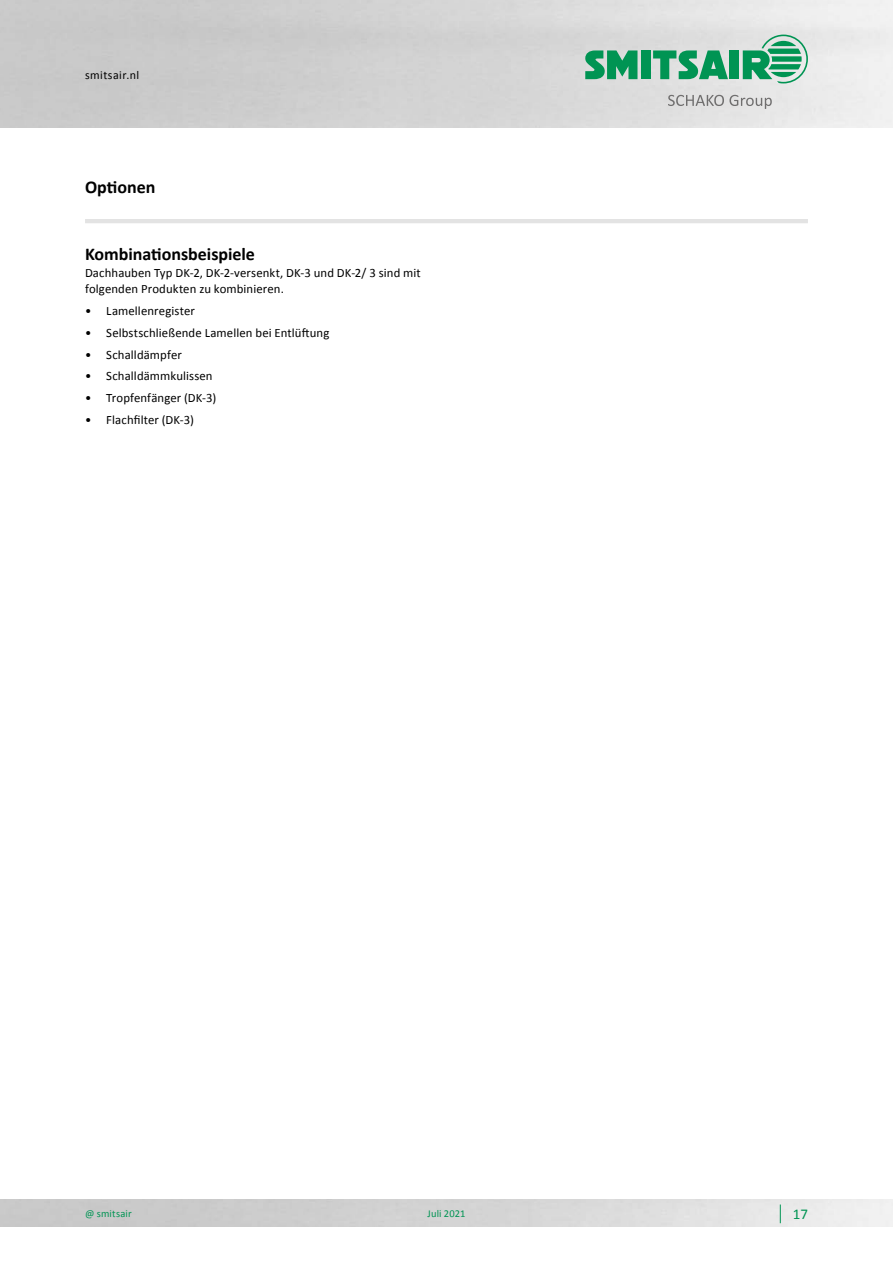
<style>
.page{position:relative;width:893px;height:1263px;background:#fff}
.page>*{position:absolute;margin:0;border:0;box-sizing:border-box;transform-origin:0 0}
.t1{font:700 18px "Calibri";color:#000}
.t2{font:15px "Calibri";color:#009453}
.t3{font:12.75px/16.5px "Calibri";letter-spacing:.01em;color:#000}
.t4{font:12px "Calibri";letter-spacing:.035em;color:#000}
.t5{font:10.5px "Calibri";letter-spacing:.015em;color:#009453}
</style>
<div class="page">
<img style="left:0;top:0;width:893px;height:128px">
<svg style="left:668px;top:95px;width:104px;height:14px"></svg>
<div style="left:641px;top:50px;width:9px;height:29px;background:#009453"></div>
<svg style="left:585px;top:50px;width:52px;height:29px;background:#39a676"></svg>
<div style="left:730px;top:50px;width:9px;height:29px;background:#009453"></div>
<svg style="left:653px;top:50px;width:75px;height:29px;background:#59b28b"></svg>
<svg style="left:743px;top:35px;width:65px;height:48px;background:#79bfa0"></svg>
<hr style="left:85px;top:219px;width:723px;height:4px;background:#e3e3e3">
<svg style="left:780px;top:1204px;width:1px;height:19px"></svg>
<p class="t4" style="left:85px;top:67px;width:56px">smitsair.nl</p>
<h1 class="t1" style="left:85px;top:174px;width:72px">Optionen</h1>
<h1 class="t1" style="left:85px;top:241px;width:171px">Kombinationsbeispiele</h1>
<p class="t3" style="left:85px;top:264px;width:337px">Dachhauben Typ DK-2, DK-2-versenkt, DK-3 und DK-2/ 3 sind mit folgenden Produkten zu kombinieren.</p>
<p class="t3" style="left:85px;top:302px;width:111px">• Lamellenregister</p>
<p class="t3" style="left:85px;top:324px;width:246px">• Selbstschließende Lamellen bei Entlüftung</p>
<p class="t3" style="left:85px;top:346px;width:98px">• Schalldämpfer</p>
<p class="t3" style="left:85px;top:368px;width:129px">• Schalldämmkulissen</p>
<p class="t3" style="left:85px;top:389px;width:133px">• Tropfenfänger (DK-3)</p>
<p class="t3" style="left:85px;top:411px;width:110px">• Flachfilter (DK-3)</p>
<p class="t5" style="left:85px;top:1206px;width:48px">@ smitsair</p>
<p class="t5" style="left:427px;top:1206px;width:39px">Juli 2021</p>
<p class="t2" style="left:793px;top:1203px;width:17px">17</p>
</div>
